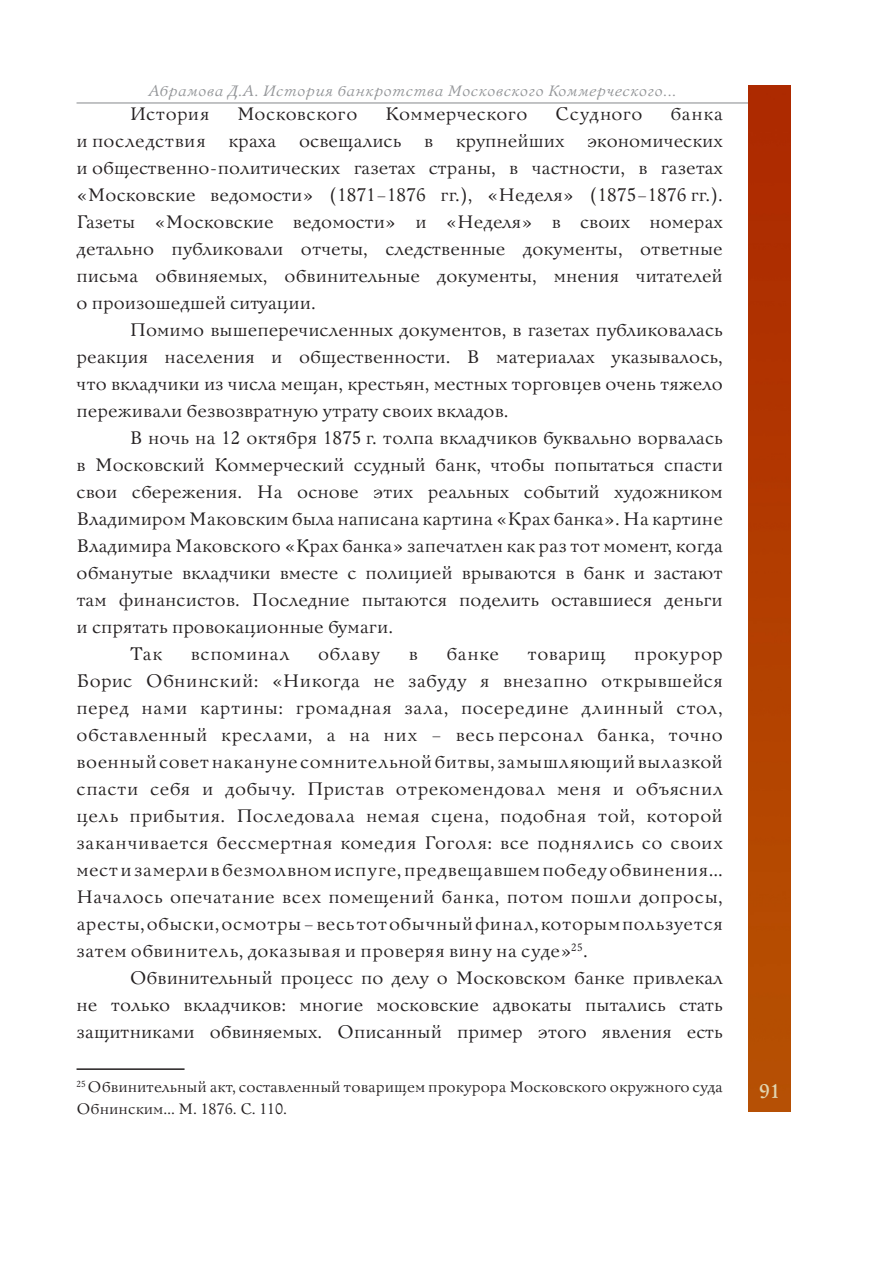
<style>
.page{position:relative;width:893px;height:1263px;background:#fff}
.page>*{position:absolute;margin:0;border:0;box-sizing:border-box;transform-origin:0 0}
.t1{font:700 19.5px "Bannikova";color:#e1d4b0}
.t2{font:18px/27px "Bannikova";color:#231f20;text-align:justify}
.t3{font:18px "Bannikova";letter-spacing:.03em;color:#231f20}
.t4{font:18px "Bannikova";letter-spacing:.035em;color:#231f20}
.t5{font:18px "Bannikova";letter-spacing:.02em;color:#231f20}
.t6{font:15px/22.5px "Bannikova";color:#231f20}
.t7{font:italic 15px "Bannikova";letter-spacing:.02em;color:#939598}
</style>
<div class="page">
<hr style="left:77px;top:102px;width:671px;height:2px;background:#939598">
<img style="left:748px;top:85px;width:43px;height:1027px">
<hr style="left:77px;top:1068px;width:108px;height:2px;background:#231f20">
<p class="t7" style="left:148px;top:82px;width:530px">Абрамова Д.А. История банкротства Московского Коммерческого...</p>
<p class="t5" style="left:130px;top:102px;width:81px">История</p>
<p class="t2" style="left:237px;top:100px;width:122px">Московского</p>
<p class="t2" style="left:385px;top:100px;width:144px">Коммерческого</p>
<p class="t4" style="left:555px;top:102px;width:89px">Ссудного</p>
<p class="t2" style="left:670px;top:100px;width:54px">банка</p>
<p class="t3" style="left:77px;top:129px;width:131px">и последствия</p>
<p class="t2" style="left:228px;top:127px;width:50px">краха</p>
<p class="t2" style="left:299px;top:127px;width:104px">освещались</p>
<p class="t2" style="left:424px;top:127px;width:11px">в</p>
<p class="t2" style="left:456px;top:127px;width:110px">крупнейших</p>
<p class="t2" style="left:77px;top:127px;width:648px;text-indent:510px">экономических и общественно-политических газетах страны, в частности, в газетах «Московские ведомости» (1871–1876 гг.), «Неделя» (1875–1876 гг.).<br>Газеты «Московские ведомости» и «Неделя» в своих номерах детально публиковали отчеты, следственные документы, ответные письма обвиняемых, обвинительные документы, мнения читателей о произошедшей ситуации.</p>
<p class="t2" style="left:77px;top:316px;width:648px;text-indent:53px">Помимо вышеперечисленных документов, в газетах публиковалась реакция населения и общественности. В материалах указывалось, что вкладчики из числа мещан, крестьян, местных торговцев очень тяжело переживали безвозвратную утрату своих вкладов.</p>
<p class="t2" style="left:77px;top:424px;width:648px;text-indent:53px">В ночь на 12 октября 1875 г. толпа вкладчиков буквально ворвалась в Московский Коммерческий ссудный банк, чтобы попытаться спасти свои сбережения. На основе этих реальных событий художником Владимиром Маковским была написана картина «Крах банка». На картине Владимира Маковского «Крах банка» запечатлен как раз тот момент, когда обманутые вкладчики вместе с полицией врываются в банк и застают там финансистов. Последние пытаются поделить оставшиеся деньги и спрятать провокационные бумаги.</p>
<p class="t2" style="left:130px;top:640px;width:34px">Так</p>
<p class="t3" style="left:191px;top:642px;width:100px">вспоминал</p>
<p class="t2" style="left:318px;top:640px;width:63px">облаву</p>
<p class="t2" style="left:409px;top:640px;width:11px">в</p>
<p class="t2" style="left:446px;top:640px;width:54px">банке</p>
<p class="t2" style="left:528px;top:640px;width:80px">товарищ</p>
<p class="t2" style="left:77px;top:640px;width:648px;text-indent:558px">прокурор Борис Обнинский: «Никогда не забуду я внезапно открывшейся перед нами картины: громадная зала, посередине длинный стол, обставленный креслами, а на них – весь персонал банка, точно военныйсовет накануне сомнительной битвы, замышляющий вылазкой спасти себя и добычу. Пристав отрекомендовал меня и объяснил цель прибытия. Последовала немая сцена, подобная той, которой заканчивается бессмертная комедия Гоголя: все поднялись со своих мест и замерли в безмолвном испуге, предвещавшем победу обвинения...<br>Началось опечатание всех помещений банка, потом пошли допросы, аресты, обыски, осмотры – весь тот обычный финал, которым пользуется затем обвинитель, доказывая и проверяя вину на суде»<sup>25</sup>.</p>
<p class="t2" style="left:77px;top:964px;width:648px;text-indent:53px">Обвинительный процесс по делу о Московском банке привлекал не только вкладчиков: многие московские адвокаты пытались стать защитниками обвиняемых. Описанный пример этого явления есть</p>
<p class="t6" style="left:77px;top:1075px;width:648px"><sup>25</sup> Обвинительный акт, составленный товарищем прокурора Московского окружного суда<br>Обнинским… М. 1876. С. 110.</p>
<p class="t1" style="left:759px;top:1079px;width:23px">91</p>
</div>
